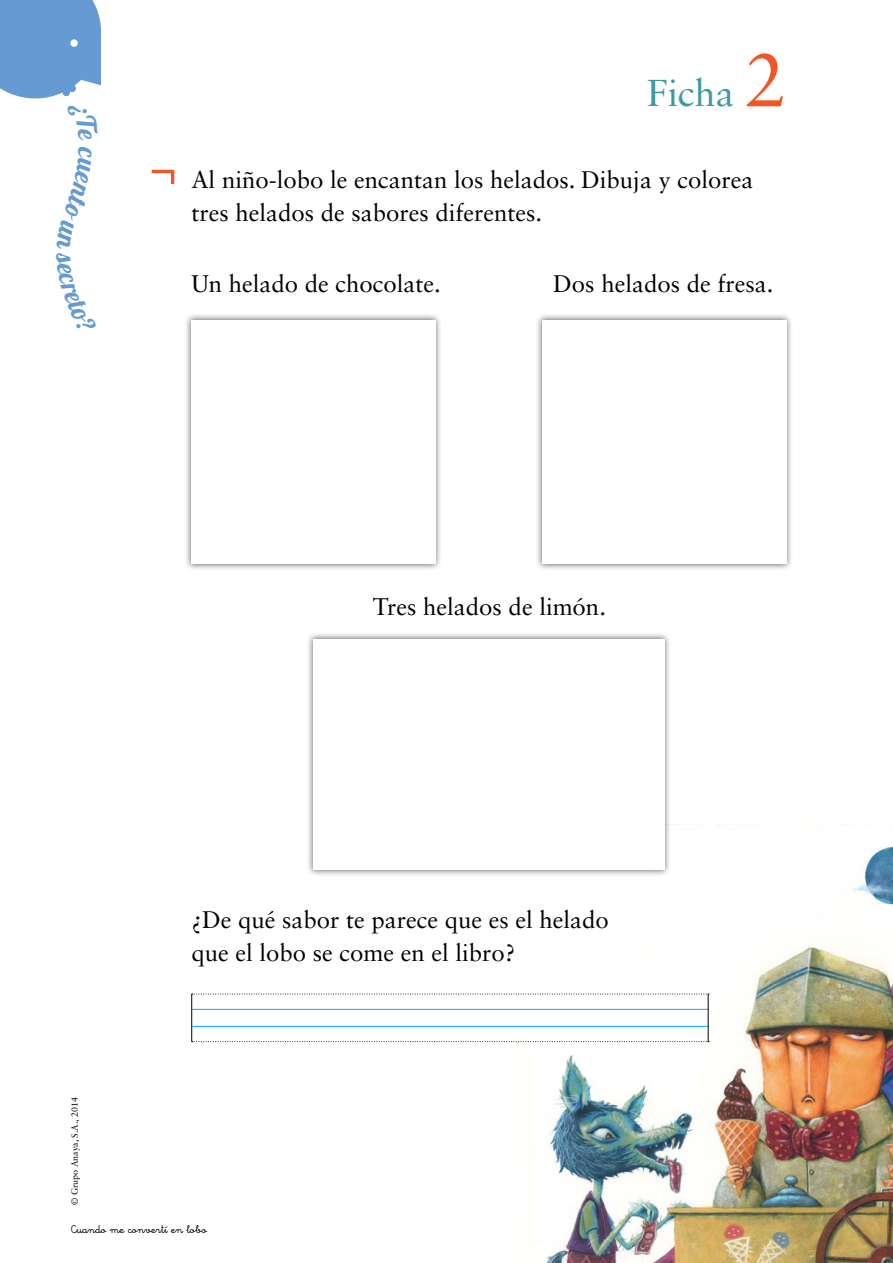
<style>
.page{position:relative;width:893px;height:1263px;background:#fff}
.page>*{position:absolute;margin:0;border:0;box-sizing:border-box;transform-origin:0 0}
.t1{font:37.5px "Sabon LT Std";color:#3c99a0}
.t2{font:24px/33px "Sabon LT Std";color:#000}
.t3{font:12px "Escolar Pro Negra";color:#000}
.t4{font:9px "Sabon LT Std";color:#000}
.s1{font-size:75px;color:#f05626}
.s2{font-size:51px;color:#f05626}
</style>
<div class="page">
<img style="left:503px;top:824px;width:390px;height:439px">
<hr style="left:191px;top:994px;width:1px;height:47px;background:#000">
<hr style="left:192px;top:1009px;width:516px;height:1px;background:#00aeef">
<hr style="left:192px;top:1026px;width:516px;height:1px;background:#00aeef">
<svg style="left:192px;top:1041px;width:516px;height:1px"></svg>
<svg style="left:192px;top:994px;width:516px;height:1px"></svg>
<hr style="left:708px;top:994px;width:1px;height:48px;background:#000">
<div style="left:184px;top:313px;width:259px;height:258px;background:#000;opacity:.6"></div>
<div style="left:191px;top:320px;width:245px;height:244px;background:#fff"></div>
<div style="left:306px;top:632px;width:365px;height:245px;background:#000;opacity:.6"></div>
<div style="left:313px;top:639px;width:351px;height:231px;background:#fff"></div>
<div style="left:535px;top:313px;width:259px;height:258px;background:#000;opacity:.6"></div>
<div style="left:542px;top:320px;width:245px;height:244px;background:#fff"></div>
<svg style="left:0;top:0;width:101px;height:99px;background:#71a2d5"></svg>
<h1 class="t1" style="left:647px;top:71px;width:141px">Ficha <span class="s1">2</span></h1>
<p class="t2" style="left:191px;top:163px;width:563px;text-indent:-43px"><span class="s2">¬</span> Al niño-lobo le encantan los helados. Dibuja y colorea tres helados de sabores diferentes.</p>
<p class="t2" style="left:191px;top:267px;width:251px">Un helado de chocolate.</p>
<p class="t2" style="left:553px;top:267px;width:222px">Dos helados de fresa.</p>
<p class="t2" style="left:373px;top:590px;width:235px">Tres helados de limón.</p>
<p class="t4" style="left:69px;top:1205px;width:109px;rotate:-90deg">© Grupo Anaya, S.A., 2014</p>
<p class="t2" style="left:191px;top:903px;width:419px">¿De qué sabor te parece que es el helado que el lobo se come en el libro?</p>
<p class="t3" style="left:71px;top:1223px;width:137px">Cuando me convertí en lobo</p>
</div>
